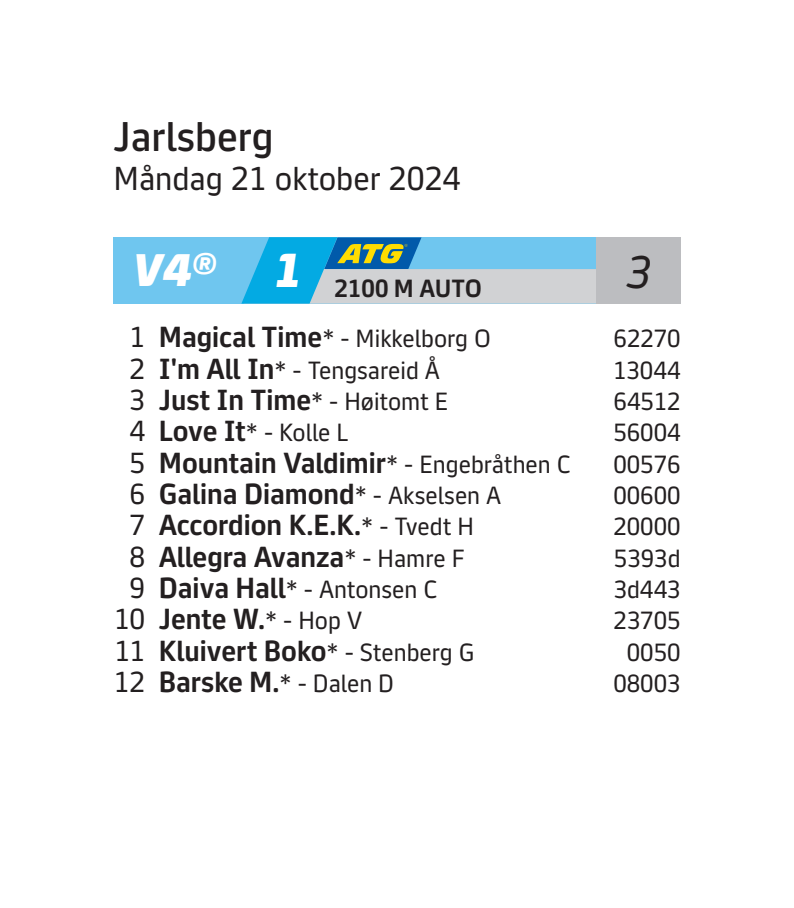
<style>
.page{position:relative;width:794px;height:908px;background:#fff}
.page>*{position:absolute;margin:0;border:0;box-sizing:border-box;transform-origin:0 0}
.t1{font:46px "ATG Rubrik";color:#fff}
.t2{font:44px "ATG Rubrik";color:#fff}
.t3{font:italic 44px "ATG Text";color:#231f20}
.t4{font:500 40px "ATG Text";color:#231f20}
.t5{font:32px "ATG Text";color:#231f20}
.HorseAndRider{font:700 28px "ATG Text";color:#231f20}
.S_REKORD{font:28px "ATG Text";color:#231f20}
.HorseAndRider-2{font:24px "ATG Text";color:#231f20}
.S_REKORD-2{font:24px "ATG Text";color:#231f20}
.t6{font:700 24px "ATG Text";color:#231f20}
.s1{font-weight:700;font-size:28px}
.s2{font-weight:400;font-size:24px}
</style>
<div class="page">
<div style="left:595px;top:237px;width:85px;height:66px;background:#bcbdc0"></div>
<svg style="left:113px;top:237px;width:483px;height:66px;background:#79bfdb"></svg>
<p class="t4" style="left:113px;top:113px;width:162px">Jarlsberg</p>
<p class="t5" style="left:113px;top:159px;width:349px">Måndag 21 oktober 2024</p>
<p class="t2" style="left:134px;top:244px;width:83px">V4®</p>
<p class="t1" style="left:277px;top:243px;width:25px">1</p>
<p class="t6" style="left:334px;top:274px;width:149px">2100 M AUTO</p>
<p class="t3" style="left:626px;top:246px;width:26px">3</p>
<p class="S_REKORD" style="left:129px;top:320px;width:17px">1</p>
<p class="HorseAndRider-2" style="left:159px;top:324px;width:334px"><span class="s1">Magical Time</span>* - Mikkelborg O</p>
<p class="S_REKORD-2" style="left:613px;top:324px;width:68px">62270</p>
<p class="S_REKORD" style="left:129px;top:352px;width:17px">2</p>
<p class="HorseAndRider-2" style="left:159px;top:356px;width:283px"><span class="s1">I'm All In</span>* - Tengsareid Å</p>
<p class="S_REKORD-2" style="left:613px;top:356px;width:69px">13044</p>
<p class="S_REKORD" style="left:129px;top:383px;width:17px">3</p>
<p class="HorseAndRider" style="left:159px;top:383px;width:291px">Just In Time<span class="s2">* - Høitomt E</span></p>
<p class="S_REKORD-2" style="left:613px;top:387px;width:68px">64512</p>
<p class="S_REKORD" style="left:129px;top:414px;width:17px">4</p>
<p class="HorseAndRider-2" style="left:159px;top:418px;width:191px"><span class="s1">Love It</span>* - Kolle L</p>
<p class="S_REKORD-2" style="left:613px;top:418px;width:69px">56004</p>
<p class="S_REKORD" style="left:129px;top:446px;width:17px">5</p>
<p class="HorseAndRider" style="left:159px;top:445px;width:414px">Mountain Valdimir<span class="s2">* - Engebråthen C</span></p>
<p class="S_REKORD-2" style="left:613px;top:449px;width:69px">00576</p>
<p class="S_REKORD" style="left:129px;top:477px;width:17px">6</p>
<p class="HorseAndRider" style="left:159px;top:477px;width:344px">Galina Diamond<span class="s2">* - Akselsen A</span></p>
<p class="S_REKORD-2" style="left:613px;top:481px;width:69px">00600</p>
<p class="S_REKORD" style="left:129px;top:508px;width:17px">7</p>
<p class="HorseAndRider" style="left:159px;top:508px;width:317px">Accordion K.E.K.<span class="s2">* - Tvedt H</span></p>
<p class="S_REKORD-2" style="left:613px;top:512px;width:69px">20000</p>
<p class="S_REKORD" style="left:129px;top:540px;width:17px">8</p>
<p class="HorseAndRider" style="left:159px;top:539px;width:307px">Allegra Avanza<span class="s2">* - Hamre F</span></p>
<p class="S_REKORD-2" style="left:614px;top:543px;width:68px">5393d</p>
<p class="S_REKORD" style="left:129px;top:571px;width:17px">9</p>
<p class="HorseAndRider-2" style="left:159px;top:575px;width:280px"><span class="s1">Daiva Hall</span>* - Antonsen C</p>
<p class="S_REKORD-2" style="left:613px;top:575px;width:68px">3d443</p>
<p class="S_REKORD" style="left:114px;top:602px;width:33px">10</p>
<p class="HorseAndRider" style="left:159px;top:602px;width:205px">Jente W.<span class="s2">* - Hop V</span></p>
<p class="S_REKORD-2" style="left:613px;top:606px;width:68px">23705</p>
<p class="S_REKORD" style="left:114px;top:633px;width:32px">11</p>
<p class="HorseAndRider" style="left:159px;top:633px;width:317px">Kluivert Boko<span class="s2">* - Stenberg G</span></p>
<p class="S_REKORD-2" style="left:627px;top:637px;width:55px">0050</p>
<p class="S_REKORD" style="left:114px;top:665px;width:33px">12</p>
<p class="HorseAndRider" style="left:159px;top:664px;width:237px">Barske M.<span class="s2">* - Dalen D</span></p>
<p class="S_REKORD-2" style="left:613px;top:669px;width:69px">08003</p>
</div>
